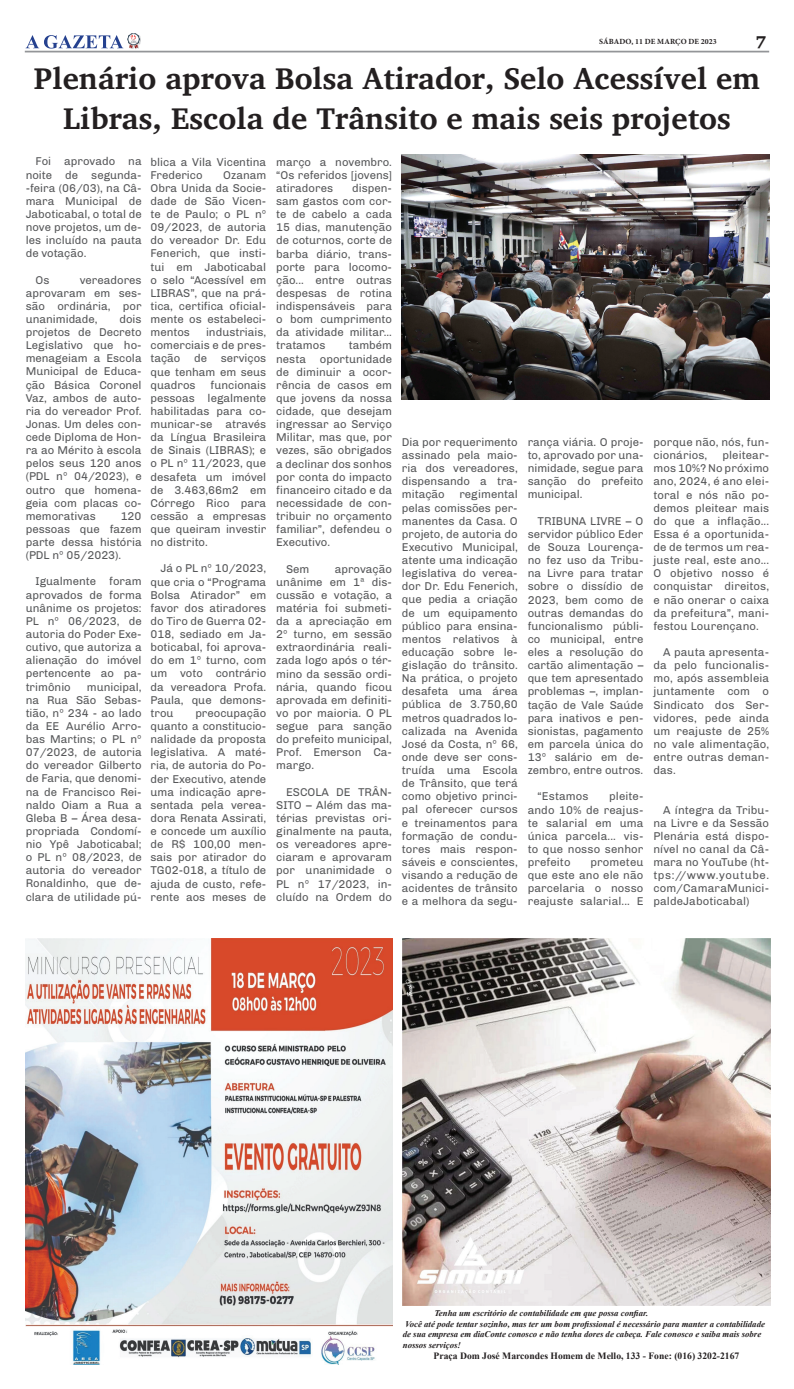
<style>
.page{position:relative;width:794px;height:1389px;background:#fff}
.page>*{position:absolute;margin:0;border:0;box-sizing:border-box;transform-origin:0 0}
.t1{font:700 30.62px/40.2px "Charis SIL";color:#231f20;text-align:center}
.t2{font:700 17.5px "Charis SIL";color:#231f20}
.t3{font:11.38px/13.1px "Chivo";color:#57585a;text-align:justify}
.t4{font:700 9.62px "Times New Roman";color:#231f20}
.t5{font:italic 700 8.75px/10.5px "Times New Roman";color:#231f20}
.t6{font:700 7.88px "Minion Pro";letter-spacing:.01em;color:#231f20}
</style>
<div class="page">
<hr style="left:25px;top:51px;width:744px;height:1px;background:#939598">
<svg style="left:26px;top:33px;width:115px;height:16px"></svg>
<img style="left:403px;top:939px;width:367px;height:367px">
<img style="left:402px;top:155px;width:367px;height:244px">
<img style="left:26px;top:939px;width:367px;height:425px">
<p class="t6" style="left:599px;top:36px;width:119px">SÁBADO, 11 DE MARÇO DE 2023</p>
<h2 class="t2" style="left:756px;top:31px;width:12px">7</h2>
<h1 class="t1" style="left:34px;top:58px;width:728px">Plenário aprova Bolsa Atirador, Selo Acessível em<br>Libras, Escola de Trânsito e mais seis projetos</h1>
<p class="t3" style="left:26px;top:154px;width:117px;text-indent:10px">Foi aprovado na noite de segunda--feira (06/03), na Câ&shy;mara Municipal de Jaboticabal, o total de nove projetos, um de&shy;les incluído na pauta de votação.</p>
<p class="t3" style="left:36px;top:272px;width:15px">Os</p>
<p class="t3" style="left:150px;top:154px;width:117px">blica a Vila Vicentina<br>Frederico</p>
<p class="t3" style="left:276px;top:154px;width:117px">março a novembro. “Os referidos [jovens] atiradores</p>
<p class="t3" style="left:150px;top:168px;width:117px;text-indent:73px">Ozanam Obra Unida da Socie&shy;dade de São Vicen&shy;te de Paulo; o PL nº 09/2023, de autoria do vereador Dr. Edu Fenerich, que insti&shy;tui em Jaboticabal o selo “Acessível em LIBRAS”, que na prá&shy;tica, certifica oficial&shy;mente os estabeleci&shy;mentos</p>
<p class="t3" style="left:276px;top:181px;width:117px;text-indent:76px">dispen&shy;sam gastos com cor&shy;te de cabelo a cada 15 dias, manutenção de coturnos, corte de barba diário, trans&shy;porte para locomo&shy;ção... entre outras despesas de rotina indispensáveis para o bom cumprimento da atividade militar... tratamos</p>
<p class="t3" style="left:26px;top:272px;width:117px;text-indent:54px">vereadores aprovaram em ses&shy;são ordinária, por unanimidade,</p>
<p class="t3" style="left:26px;top:312px;width:117px;text-indent:94px">dois projetos de Decreto Legislativo que ho&shy;menageiam a Escola Municipal de Educa&shy;ção Básica Coronel Vaz, ambos de auto&shy;ria do vereador Prof.<br>Jonas. Um deles con&shy;cede Diploma de Hon&shy;ra ao Mérito à escola pelos seus 120 anos (PDL nº 04/2023), e outro que homena&shy;geia com placas co&shy;memorativas</p>
<p class="t3" style="left:150px;top:325px;width:117px;text-indent:55px">industriais, comerciais e de pres&shy;tação de serviços que tenham em seus quadros</p>
<p class="t3" style="left:276px;top:338px;width:117px;text-indent:72px">também nesta oportunidade de diminuir a ocor&shy;rência de casos em que jovens da nossa cidade, que desejam ingressar ao Serviço Militar, mas que, por vezes, são obrigados a declinar dos sonhos por conta do impacto financeiro citado e da necessidade de con&shy;tribuir no orçamento familiar”, defendeu o Executivo.</p>
<p class="t3" style="left:286px;top:561px;width:25px">Sem</p>
<p class="t3" style="left:150px;top:378px;width:117px;text-indent:60px">funcionais pessoas legalmente habilitadas para co&shy;municar-se através da Língua Brasileira de Sinais (LIBRAS); e o PL nº 11/2023, que desafeta um imóvel de 3.463,66m2 em Córrego Rico para cessão a empresas que queiram investir no distrito.</p>
<p class="t3" style="left:150px;top:561px;width:117px;text-indent:10px">Já o PL nº 10/2023, que cria o “Programa Bolsa Atirador” em favor dos atiradores do Tiro de Guerra 02- 018, sediado em Ja&shy;boticabal, foi aprova&shy;do em 1º turno, com um voto contrário da vereadora Profa.<br>Paula, que demons&shy;trou</p>
<p class="t3" style="left:402px;top:435px;width:117px">Dia por requerimento assinado pela maio&shy;ria dos vereadores, dispensando a tra&shy;mitação</p>
<p class="t3" style="left:653px;top:435px;width:117px">porque não, nós, fun&shy;cionários,</p>
<p class="t3" style="left:527px;top:435px;width:117px">rança viária. O proje&shy;to, aprovado por una&shy;nimidade, segue para sanção do prefeito municipal.</p>
<p class="t3" style="left:527px;top:514px;width:117px;text-indent:10px">TRIBUNA LIVRE – O servidor público Eder de Souza Lourença&shy;no fez uso da Tribu&shy;na Livre para tratar sobre o dissídio de 2023, bem como de outras demandas do funcionalismo públi&shy;co municipal, entre eles a resolução do cartão alimentação – que tem apresentado problemas –, implan&shy;tação de Vale Saúde para inativos e pen&shy;sionistas, pagamento em parcela única do 13º salário em de&shy;zembro, entre outros.</p>
<p class="t3" style="left:537px;top:789px;width:52px">“Estamos</p>
<p class="t3" style="left:653px;top:448px;width:117px;text-indent:69px">pleitear&shy;mos 10%? No próximo ano, 2024, é ano elei&shy;toral e nós não po&shy;demos pleitear mais do que a inflação...<br>Essa é a oportunida&shy;de de termos um rea&shy;juste real, este ano...<br>O objetivo nosso é conquistar direitos, e não onerar o caixa da prefeitura”, mani&shy;festou Lourençano.</p>
<p class="t3" style="left:653px;top:645px;width:117px;text-indent:10px">A pauta apresenta&shy;da pelo funcionalis&shy;mo, após assembleia juntamente com o Sindicato dos Ser&shy;vidores, pede ainda um reajuste de 25% no vale alimentação, entre outras deman&shy;das.</p>
<p class="t3" style="left:653px;top:802px;width:117px;text-indent:10px">A íntegra da Tribu&shy;na Livre e da Sessão Plenária está dispo&shy;nível no canal da Câ&shy;mara no YouTube (ht&shy;tps://www.youtube. com/CamaraMunici&shy;paldeJaboticabal)</p>
<p class="t3" style="left:402px;top:487px;width:117px;text-indent:57px">regimental pelas comissões per&shy;manentes da Casa. O projeto, de autoria do Executivo Municipal, atente uma indicação legislativa do verea&shy;dor Dr. Edu Fenerich, que pedia a criação de um equipamento público para ensina&shy;mentos relativos à educação sobre le&shy;gislação do trânsito.<br>Na prática, o projeto desafeta uma área pública de 3.750,60 metros quadrados lo&shy;calizada na Avenida José da Costa, nº 66, onde deve ser cons&shy;truída uma Escola de Trânsito, que terá como objetivo princi&shy;pal oferecer cursos e treinamentos para formação de condu&shy;tores mais respon&shy;sáveis e conscientes, visando a redução de acidentes de trânsito e a melhora da segu-</p>
<p class="t3" style="left:26px;top:509px;width:117px;text-indent:95px">120 pessoas que fazem parte dessa história (PDL nº 05/2023).</p>
<p class="t3" style="left:26px;top:574px;width:117px;text-indent:10px">Igualmente foram aprovados de forma unânime os projetos:<br>PL nº 06/2023, de autoria do Poder Exe&shy;cutivo, que autoriza a alienação do imóvel pertencente ao pa&shy;trimônio</p>
<p class="t3" style="left:276px;top:561px;width:117px;text-indent:59px">aprovação unânime em 1ª dis&shy;cussão e votação, a matéria foi submeti&shy;da a apreciação em 2º turno, em sessão extraordinária reali&shy;zada logo após o tér&shy;mino da sessão ordi&shy;nária, quando ficou aprovada em definiti&shy;vo por maioria. O PL segue para sanção do prefeito municipal, Prof. Emerson Ca&shy;margo.</p>
<p class="t3" style="left:276px;top:785px;width:117px;text-indent:10px">ESCOLA DE TRÂN-SITO – Além das ma&shy;térias previstas ori&shy;ginalmente na pauta, os vereadores apre&shy;ciaram e aprovaram por unanimidade o PL nº 17/2023, in&shy;cluído na Ordem do</p>
<p class="t3" style="left:26px;top:679px;width:117px;text-indent:61px">municipal, na Rua São Sebas&shy;tião, nº 234 - ao lado da EE Aurélio Arro&shy;bas Martins; o PL nº 07/2023, de autoria do vereador Gilberto de Faria, que denomi&shy;na de Francisco Rei&shy;naldo Oiam a Rua a Gleba B – Área desa&shy;propriada Condomí&shy;nio Ypê Jaboticabal; o PL nº 08/2023, de autoria do vereador Ronaldinho, que de&shy;clara de utilidade pú-</p>
<p class="t3" style="left:150px;top:706px;width:117px;text-indent:45px">preocupação quanto a constitucio&shy;nalidade da proposta legislativa. A maté&shy;ria, de autoria do Po&shy;der Executivo, atende uma indicação apre&shy;sentada pela verea&shy;dora Renata Assirati, e concede um auxílio de R$ 100,00 men&shy;sais por atirador do TG02-018, a título de ajuda de custo, refe&shy;rente aos meses de</p>
<p class="t3" style="left:527px;top:789px;width:117px;text-indent:81px">pleite&shy;ando 10% de reajus&shy;te salarial em uma única parcela... vis&shy;to que nosso senhor prefeito</p>
<p class="t3" style="left:527px;top:855px;width:117px;text-indent:63px">prometeu que este ano ele não parcelaria o nosso reajuste salarial... E</p>
<p class="t5" style="left:403px;top:1308px;width:363px;text-indent:32px">Tenha um escritório de contabilidade em que possa confiar.<br>Você até pode tentar sozinho, mas ter um bom profissional é necessário para manter a contabilidade de sua empresa em diaConte conosco e não tenha dores de cabeça. Fale conosco e saiba mais sobre nossos serviços!</p>
<p class="t4" style="left:433px;top:1349px;width:307px">Praça Dom José Marcondes Homem de Mello, 133 - Fone: (016) 3202-2167</p>
</div>
